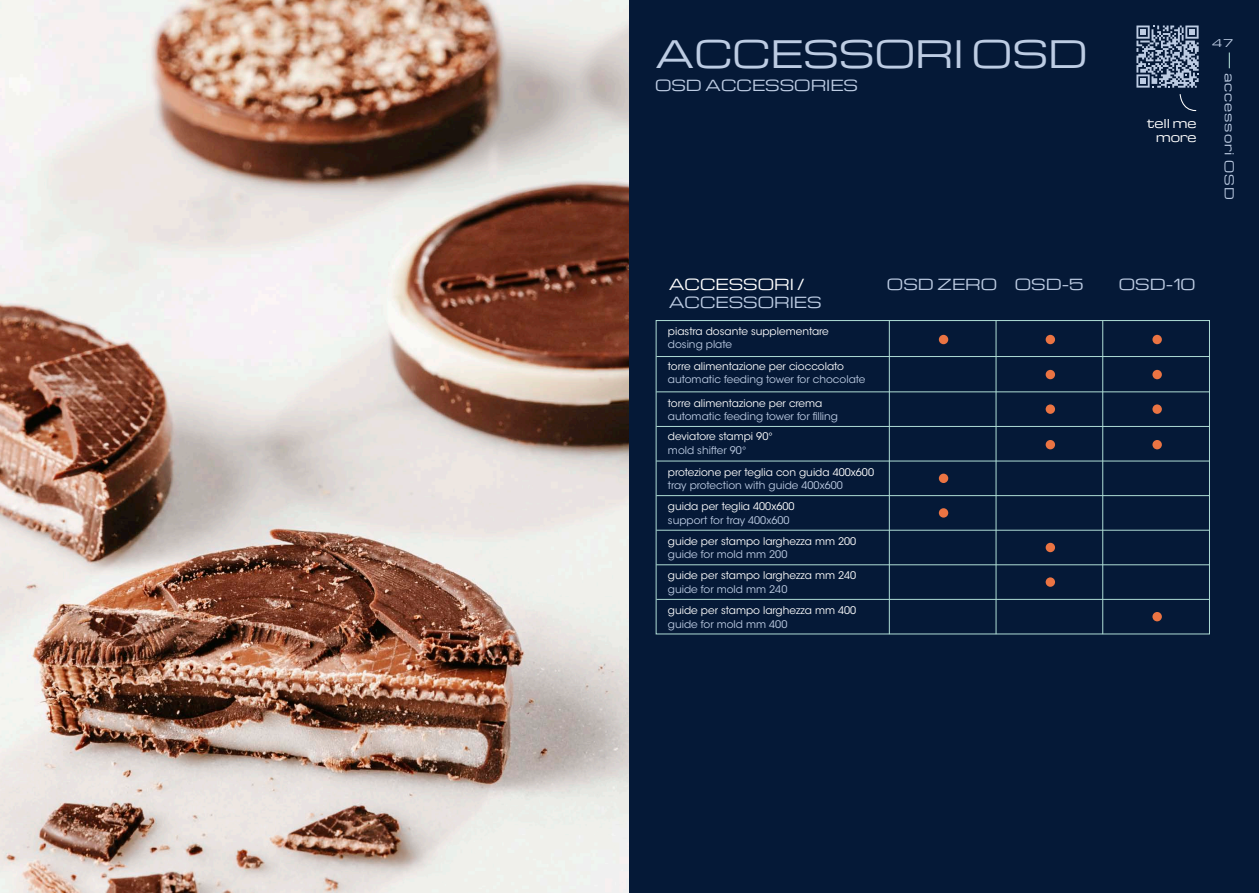
<style>
.page{position:relative;width:1259px;height:893px;background:#fff}
.page>*{position:absolute;margin:0;border:0;box-sizing:border-box;transform-origin:0 0}
.t1{font:37.05px "Michroma";color:#bdcce3}
.t2{font:15px "Michroma";color:#bdcce3}
.t3{font:15px "Michroma";color:#fff}
.t4{font:12px "Michroma";letter-spacing:.075em;color:#bdcce3}
.t5{font:12px/14.4px "Michroma";color:#fff;text-align:right}
.t6{font:10.5px "ITC Avant Garde Std";color:#fff}
.t7{font:10.5px "ITC Avant Garde Std";color:#bdcce3}
.t8{font:10.5px "Michroma";color:#bdcce3}
</style>
<div class="page">
<img style="left:0;top:0;width:629px;height:893px">
<div style="left:629px;top:0;width:630px;height:893px;background:#051937"></div>
<hr style="left:656px;top:356px;width:553px;height:1px;background:#afddd5">
<hr style="left:656px;top:392px;width:553px;height:1px;background:#afddd5">
<hr style="left:656px;top:426px;width:553px;height:1px;background:#afddd5">
<hr style="left:656px;top:461px;width:553px;height:1px;background:#afddd5">
<hr style="left:656px;top:495px;width:553px;height:1px;background:#afddd5">
<hr style="left:656px;top:530px;width:553px;height:1px;background:#afddd5">
<hr style="left:656px;top:564px;width:553px;height:1px;background:#afddd5">
<hr style="left:656px;top:599px;width:553px;height:1px;background:#afddd5">
<hr style="left:889px;top:320px;width:1px;height:314px;background:#afddd5">
<hr style="left:995px;top:320px;width:1px;height:314px;background:#afddd5">
<hr style="left:1102px;top:320px;width:1px;height:314px;background:#afddd5">
<div style="left:939px;top:335px;width:9px;height:9px;background:#eb7443;border-radius:50%"></div>
<div style="left:939px;top:474px;width:9px;height:9px;background:#eb7443;border-radius:50%"></div>
<div style="left:939px;top:508px;width:9px;height:10px;background:#eb7443;border-radius:50%"></div>
<div style="left:1045px;top:335px;width:10px;height:9px;background:#eb7443;border-radius:50%"></div>
<div style="left:1045px;top:370px;width:10px;height:9px;background:#eb7443;border-radius:50%"></div>
<svg style="left:1045px;top:404px;width:10px;height:10px"></svg>
<div style="left:1045px;top:440px;width:10px;height:9px;background:#eb7443;border-radius:50%"></div>
<div style="left:1045px;top:543px;width:10px;height:9px;background:#eb7443;border-radius:50%"></div>
<div style="left:1045px;top:577px;width:10px;height:10px;background:#eb7443;border-radius:50%"></div>
<div style="left:1152px;top:612px;width:9px;height:9px;background:#eb7443;border-radius:50%"></div>
<div style="left:1152px;top:335px;width:9px;height:9px;background:#eb7443;border-radius:50%"></div>
<div style="left:1152px;top:370px;width:9px;height:9px;background:#eb7443;border-radius:50%"></div>
<div style="left:1152px;top:404px;width:9px;height:10px;background:#eb7443;border-radius:50%"></div>
<div style="left:1152px;top:440px;width:9px;height:9px;background:#eb7443;border-radius:50%"></div>
<svg style="left:1228px;top:53px;width:1px;height:15px"></svg>
<svg style="left:1136px;top:26px;width:62px;height:86px"></svg>
<p class="t1" style="left:655px;top:34px;width:434px">ACCESSORI OSD</p>
<p class="t8" style="left:1211px;top:37px;width:23px">47</p>
<p class="t4" style="left:1236px;top:73px;width:128px;rotate:90deg">accessori OSD</p>
<p class="t2" style="left:655px;top:77px;width:204px">OSD ACCESSORIES</p>
<p class="t5" style="left:1146px;top:116px;width:52px">tell me more</p>
<p class="t3" style="left:668px;top:276px;width:137px">ACCESSORI /</p>
<p class="t2" style="left:668px;top:294px;width:154px">ACCESSORIES</p>
<p class="t6" style="left:668px;top:325px;width:162px">piastra dosante supplementare</p>
<p class="t7" style="left:668px;top:338px;width:66px">dosing plate</p>
<p class="t6" style="left:668px;top:360px;width:178px">torre alimentazione per cioccolato</p>
<p class="t7" style="left:668px;top:373px;width:199px">automatic feeding tower for chocolate</p>
<p class="t6" style="left:668px;top:396px;width:156px">torre alimentazione per crema</p>
<p class="t7" style="left:668px;top:410px;width:172px">automatic feeding tower for filling</p>
<p class="t6" style="left:668px;top:430px;width:106px">deviatore stampi 90°</p>
<p class="t7" style="left:668px;top:443px;width:80px">mold shifter 90°</p>
<p class="t6" style="left:668px;top:465px;width:208px">protezione per teglia con guida 400x600</p>
<p class="t7" style="left:668px;top:479px;width:176px">tray protection with guide 400x600</p>
<p class="t6" style="left:668px;top:500px;width:128px">guida per teglia 400x600</p>
<p class="t7" style="left:668px;top:514px;width:123px">support for tray 400x600</p>
<p class="t6" style="left:668px;top:535px;width:190px">guide per stampo larghezza mm 200</p>
<p class="t7" style="left:668px;top:548px;width:121px">guide for mold mm 200</p>
<p class="t6" style="left:668px;top:569px;width:190px">guide per stampo larghezza mm 240</p>
<p class="t7" style="left:668px;top:583px;width:121px">guide for mold mm 240</p>
<p class="t6" style="left:668px;top:604px;width:190px">guide per stampo larghezza mm 400</p>
<p class="t7" style="left:668px;top:617px;width:121px">guide for mold mm 400</p>
<p class="t2" style="left:887px;top:276px;width:112px">OSD ZERO</p>
<p class="t2" style="left:1014px;top:276px;width:70px">OSD-5</p>
<p class="t2" style="left:1118px;top:276px;width:78px">OSD-10</p>
</div>
